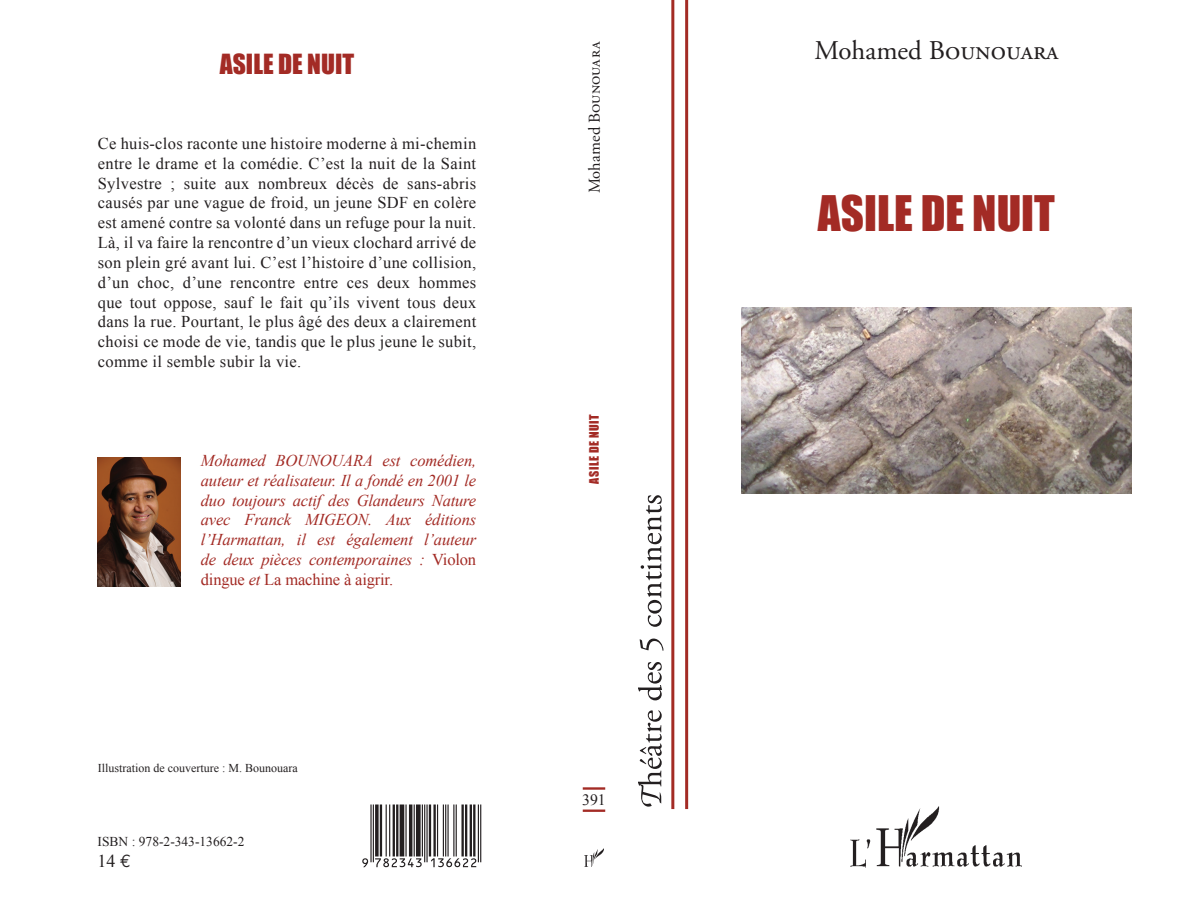
<style>
.page{position:relative;width:1188px;height:914px;background:#fff}
.page>*{position:absolute;margin:0;border:0;box-sizing:border-box;transform-origin:0 0}
.t1{font:45px "Impact";color:#a32b25}
.t2{font:27px "Adobe Garamond Pro";color:#231f20}
.t3{font:25.5px "Impact";color:#a32b25}
.t4{font:18px "Times New Roman";color:#231f20}
.t5{font:16.5px/19.8px "Times New Roman";letter-spacing:.02em;color:#231f20;text-align:justify}
.t6{font:italic 16.5px/19.8px "Times New Roman";letter-spacing:-.01em;color:#a32b25;text-align:justify}
.t7{font:16.5px "Adobe Garamond Pro";letter-spacing:-.01em;color:#231f20}
.t8{font:15.75px "Times New Roman";color:#231f20}
.t9{font:13.5px "Times New Roman";color:#231f20}
.t10{font:12px "Times New Roman";color:#231f20}
.t11{font:12px "Impact";letter-spacing:.045em;color:#a32b25}
.s1{font-style:normal}
.s2{font-family:"Euro Mono"}
</style>
<div class="page">
<img style="left:585px;top:849px;width:18px;height:17px">
<img style="left:851px;top:806px;width:171px;height:61px">
<hr style="left:671px;top:0;width:3px;height:809px;background:#a32b25">
<hr style="left:685px;top:0;width:3px;height:809px;background:#a32b25">
<svg style="left:638px;top:710px;width:24px;height:96px"></svg>
<svg style="left:638px;top:662px;width:24px;height:38px"></svg>
<svg style="left:640px;top:638px;width:24px;height:12px"></svg>
<svg style="left:641px;top:495px;width:21px;height:131px"></svg>
<hr style="left:583px;top:787px;width:22px;height:2px;background:#a32b25">
<hr style="left:583px;top:809px;width:22px;height:2px;background:#a32b25">
<img style="left:742px;top:308px;width:389px;height:186px">
<svg style="left:362px;top:804px;width:119px;height:63px"></svg>
<img style="left:98px;top:457px;width:83px;height:129px">
<h3 class="t3" style="left:220px;top:44px;width:136px">ASILE DE NUIT</h3>
<p class="t5" style="left:98px;top:133px;width:380px">Ce huis-clos raconte une histoire moderne à mi-chemin entre le drame et la comédie. C’est la nuit de la Saint Sylvestre ; suite aux nombreux décès de sans-abris causés par une vague de froid, un jeune SDF en colère est amené contre sa volonté dans un refuge pour la nuit.<br>Là, il va faire la rencontre d’un vieux clochard arrivé de son plein gré avant lui. C’est l’histoire d’une collision, d’un choc, d’une rencontre entre ces deux hommes que tout oppose, sauf le fait qu’ils vivent tous deux dans la rue. Pourtant, le plus âgé des deux a clairement choisi ce mode de vie, tandis que le plus jeune le subit, comme il semble subir la vie.</p>
<p class="t6" style="left:201px;top:450px;width:277px">Mohamed BOUNOUARA est comédien, auteur et réalisateur. Il a fondé en 2001 le duo toujours actif des Glandeurs Nature avec Franck MIGEON. Aux éditions l’Harmattan, il est également l’auteur de deux pièces contemporaines : <span class="s1">Violon dingue</span> et <span class="s1">La machine à aigrir.</span></p>
<p class="t10" style="left:98px;top:760px;width:201px">Illustration de couverture : M. Bounouara</p>
<p class="t9" style="left:98px;top:832px;width:148px">ISBN : 978-2-343-13662-2</p>
<p class="t4" style="left:98px;top:849px;width:35px">14 <span class="s2">e</span></p>
<p class="t7" style="left:585px;top:193px;width:154px;rotate:-90deg">Mohamed Bounouara</p>
<p class="t11" style="left:585px;top:483px;width:71px;rotate:-90deg">ASILE DE NUIT</p>
<p class="t8" style="left:582px;top:789px;width:25px">391</p>
<h2 class="t2" style="left:814px;top:35px;width:246px">Mohamed Bounouara</h2>
<h1 class="t1" style="left:818px;top:178px;width:239px">ASILE DE NUIT</h1>
</div>
